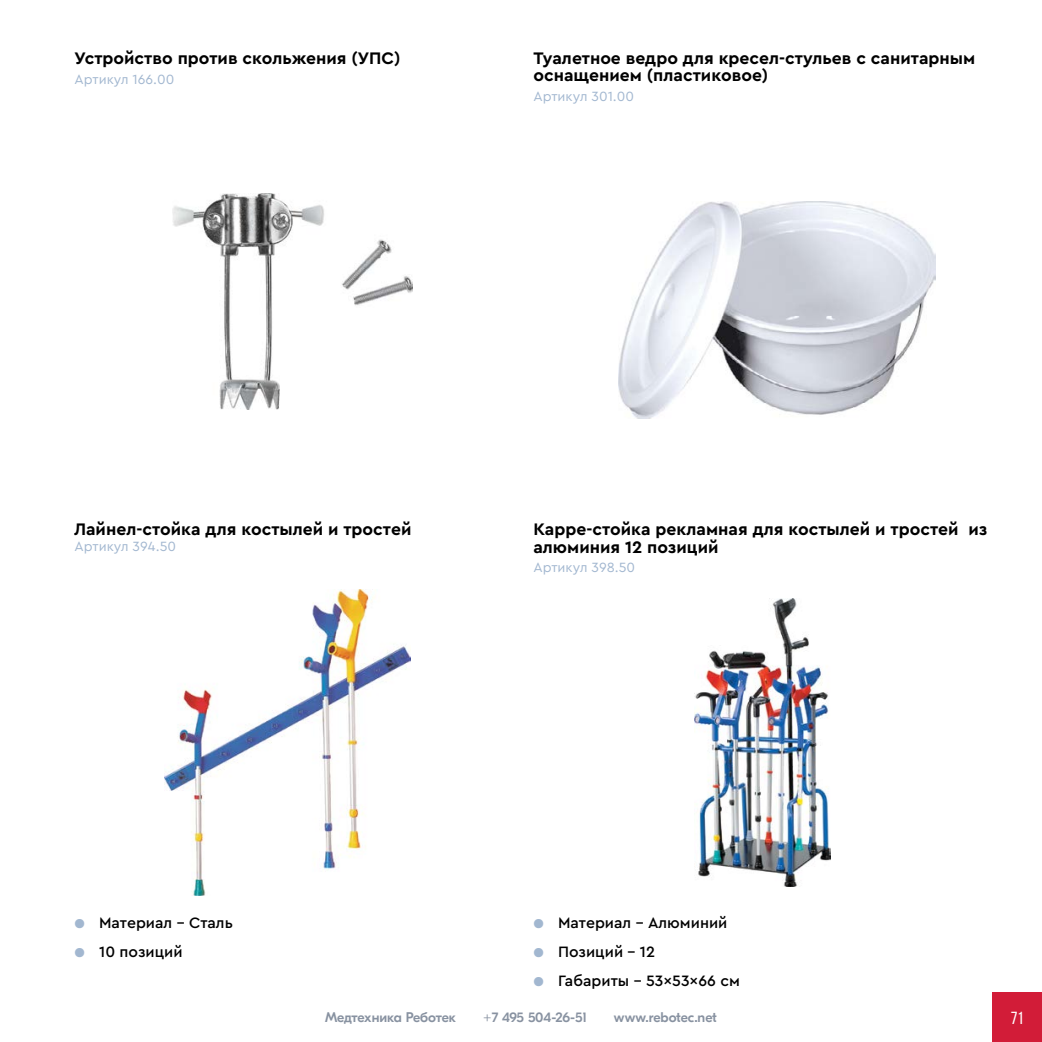
<style>
.page{position:relative;width:1042px;height:1042px;background:#fff}
.page>*{position:absolute;margin:0;border:0;box-sizing:border-box;transform-origin:0 0}
.t1{font:700 17.5px/17.5px "Cera Pro";color:#000}
.t2{font:17.5px "Bebas Neue";color:#fff}
.t3{font:500 15.75px/29.2px "Cera Pro";color:#000}
.t4{font:14px "Cera Pro";color:#a2b7d0}
.t5{font:500 14px "GT Eesti Pro Display";letter-spacing:-.015em;color:#8892a1}
.s1{font-family:"GT Eesti Pro Display";font-weight:300;font-size:12.6px;color:#a2b7d0}
</style>
<div class="page">
<div style="left:992px;top:992px;width:50px;height:50px;background:#d21c38"></div>
<img style="left:165px;top:589px;width:245px;height:306px">
<img style="left:695px;top:598px;width:136px;height:288px">
<img style="left:618px;top:202px;width:318px;height:216px">
<img style="left:173px;top:194px;width:240px;height:215px">
<p class="t1" style="left:74px;top:48px;width:328px">Устройство против скольжения (УПС)</p>
<p class="t4" style="left:74px;top:70px;width:101px">Артикул 166.00</p>
<p class="t1" style="left:533px;top:48px;width:443px">Туалетное ведро для кресел-стульев с санитарным оснащением (пластиковое)</p>
<p class="t4" style="left:533px;top:87px;width:102px">Артикул 301.00</p>
<p class="t1" style="left:74px;top:520px;width:338px">Лайнел-стойка для костылей и тростей</p>
<p class="t4" style="left:74px;top:537px;width:103px">Артикул 394.50</p>
<p class="t1" style="left:533px;top:520px;width:455px">Карре-стойка рекламная для костылей и тростей из алюминия 12 позиций</p>
<p class="t4" style="left:533px;top:558px;width:103px">Артикул 398.50</p>
<p class="t3" style="left:74px;top:907px;width:160px"><span class="s1">А</span> Материал - Сталь<br><span class="s1">А</span> 10 позиций</p>
<p class="t3" style="left:533px;top:907px;width:208px"><span class="s1">А</span> Материал - Алюминий<br><span class="s1">А</span> Позиций - 12<br><span class="s1">А</span> Габариты - 53x53x66 см</p>
<p class="t5" style="left:325px;top:1010px;width:133px">Медтехника Реботек</p>
<p class="t5" style="left:483px;top:1010px;width:105px">+7 495 504-26-51</p>
<p class="t5" style="left:614px;top:1010px;width:104px">www.rebotec.net</p>
<p class="t2" style="left:1011px;top:1008px;width:14px">71</p>
</div>
